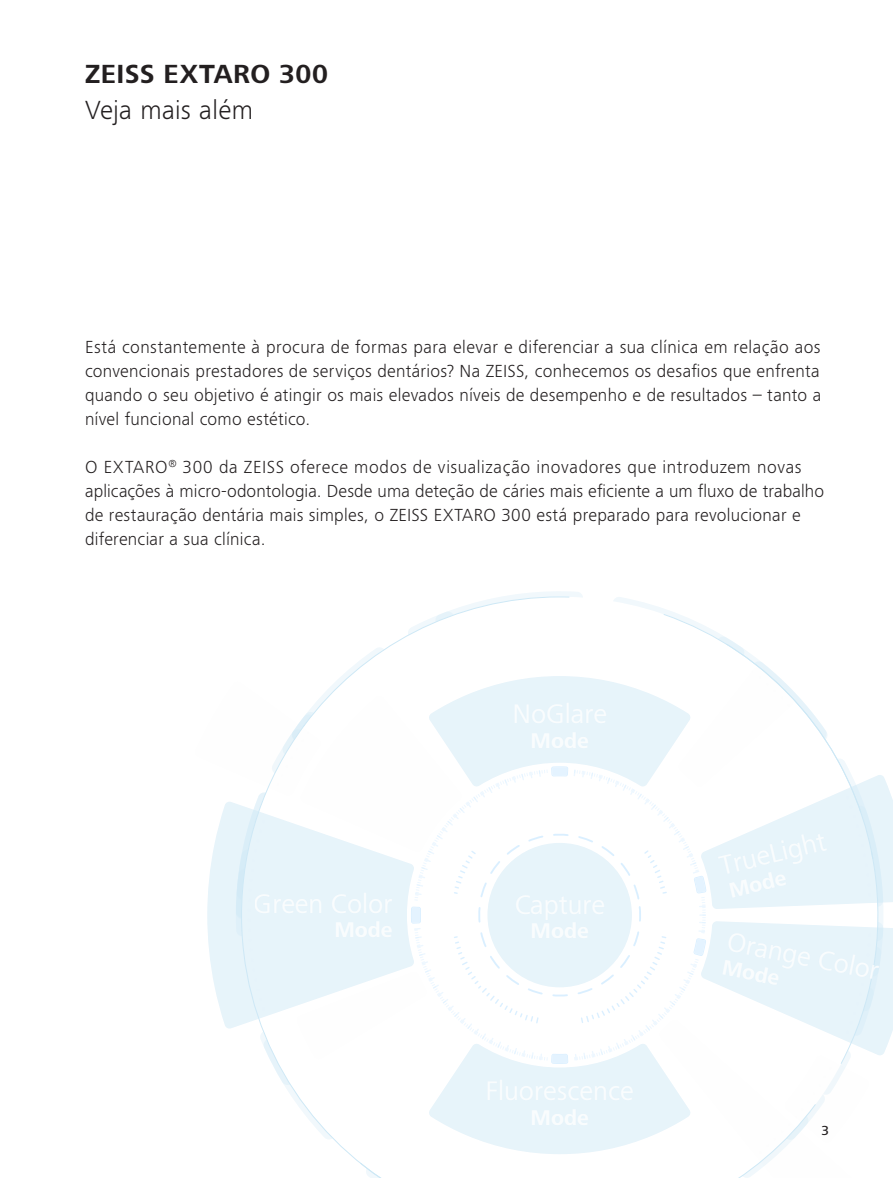
<style>
.page{position:relative;width:893px;height:1178px;background:#fff}
.page>*{position:absolute;margin:0;border:0;box-sizing:border-box;transform-origin:0 0}
.t1{font:700 27px "ZEISS Frutiger Next W1 G";letter-spacing:.02em;color:#231f20}
.t2{font:300 27px "ZEISS Frutiger Next W1 G";letter-spacing:.01em;color:#231f20}
.t3{font:300 18px/24px "ZEISS Frutiger Next W1 G";letter-spacing:.015em;color:#231f20;text-align:justify}
.t4{font:500 13.5px "ZEISS Frutiger Next W1 G";color:#231f20}
</style>
<div class="page">
<svg style="left:207px;top:591px;width:686px;height:587px"></svg>
<h1 class="t1" style="left:85px;top:55px;width:245px">ZEISS EXTARO 300</h1>
<h1 class="t2" style="left:85px;top:92px;width:170px">Veja mais além</h1>
<p class="t3" style="left:85px;top:334px;width:738px">Está constantemente à procura de formas para elevar e diferenciar a sua clínica em relação aos convencionais prestadores de serviços dentários? Na ZEISS, conhecemos os desafios que enfrenta quando o seu objetivo é atingir os mais elevados níveis de desempenho e de resultados – tanto a nível funcional como estético.</p>
<p class="t3" style="left:85px;top:454px;width:741px;text-align:left">O EXTARO<sup>®</sup> 300 da ZEISS oferece modos de visualização inovadores que introduzem novas aplicações à micro-odontologia. Desde uma deteção de cáries mais eficiente a um fluxo de trabalho de restauração dentária mais simples, o ZEISS EXTARO 300 está preparado para revolucionar e diferenciar a sua clínica.</p>
<p class="t4" style="left:822px;top:1121px;width:9px">3</p>
</div>
